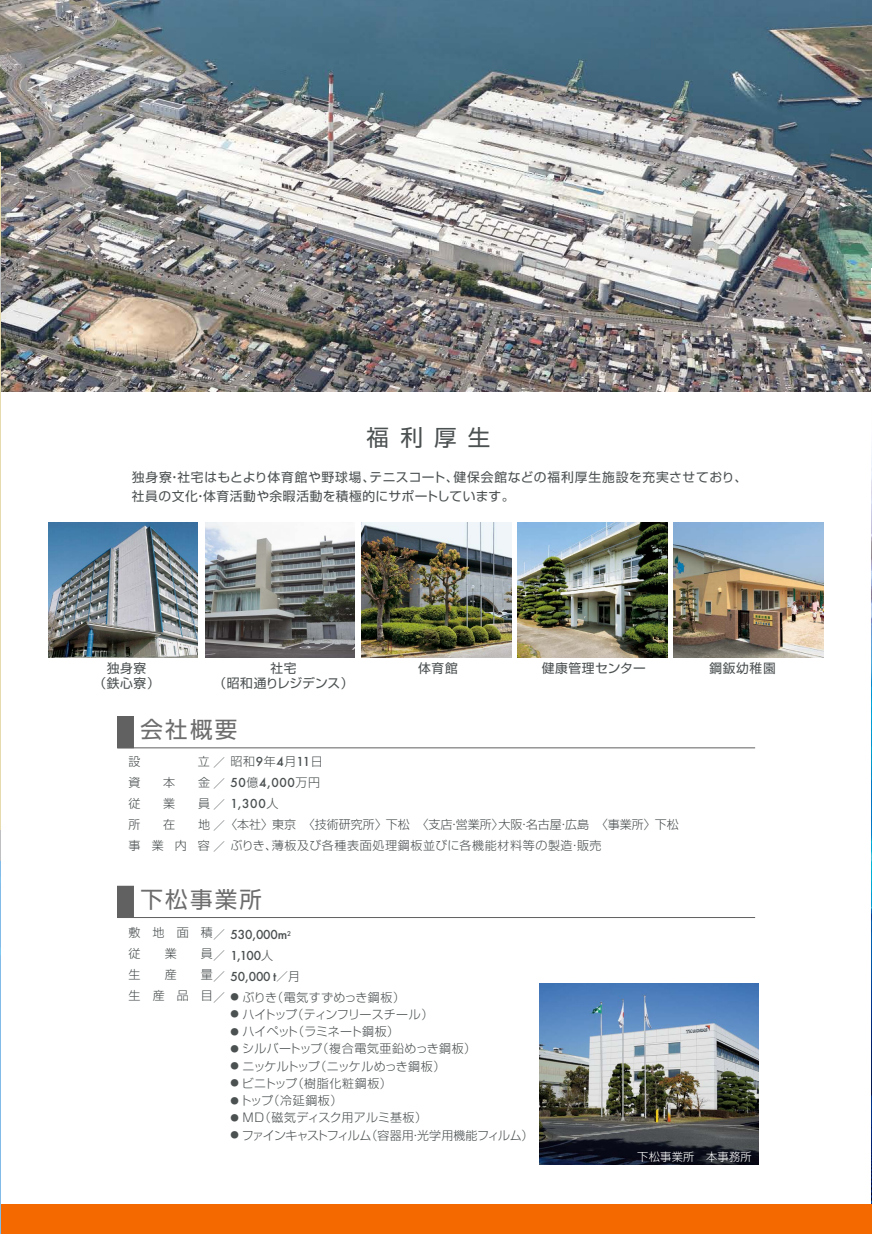
<style>
.page{position:relative;width:872px;height:1234px;background:#fff}
.page>*{position:absolute;margin:0;border:0;box-sizing:border-box;transform-origin:0 0}
.t1{font:22.5px "Shin Go Pr 6";letter-spacing:.1em;color:#6d6d6d}
.t2{font:22.5px "Shin Go Pr 6";color:#4b5051}
.t3{font:12.75px/19.5px "Shin Go Pr 6";letter-spacing:.05em;color:#4b5051}
.t4{font:12.75px/15px "Shin Go Pr 6";color:#4b5051;text-align:center}
.t5{font:12.75px "Shin Go Pr 6";letter-spacing:.03em;color:#4b5051}
.t6{font:300 12px/21px "Shin Go Pr 6";letter-spacing:.03em;color:#4b5051}
.t7{font:300 12px/21px "Shin Go Pr 6";letter-spacing:.005em;color:#4b5051}
.t8{font:500 12px/21px "Futura";letter-spacing:-.01em;color:#4b5051}
.t9{font:300 12px "Shin Go Pr 6";letter-spacing:-.055em;color:#4b5051}
.t10{font:300 12px "Shin Go Pr 6";letter-spacing:.025em;color:#4b5051}
.t11{font:300 12px "Shin Go Pr 6";letter-spacing:-.075em;color:#4b5051}
.t12{font:300 12px "Shin Go Pr 6";letter-spacing:-.045em;color:#4b5051}
.t13{font:300 12px "Shin Go Pr 6";letter-spacing:-.015em;color:#4b5051}
.t14{font:300 12px "Shin Go Pr 6";letter-spacing:.05em;color:#4b5051}
.t15{font:300 11.25px "Shin Go Pr 6";letter-spacing:.02em;color:#fff}
.s1{font-family:"Futura";font-weight:500}
.s2{font-family:"Shin Go Pr 6";font-weight:300}
.s3{font-size:8.4px}
</style>
<div class="page">
<img style="left:0;top:0;width:872px;height:391px">
<img style="left:871px;top:268px;width:1px;height:965px">
<svg style="left:871px;top:926px;width:1px;height:277px"></svg>
<hr style="left:117px;top:747px;width:638px;height:1px;background:#616161">
<hr style="left:117px;top:917px;width:638px;height:1px;background:#616161">
<img style="left:361px;top:523px;width:150px;height:134px">
<img style="left:48px;top:523px;width:150px;height:134px">
<img style="left:205px;top:522px;width:149px;height:135px">
<img style="left:518px;top:523px;width:149px;height:134px">
<img style="left:674px;top:522px;width:149px;height:135px">
<div style="left:117px;top:716px;width:16px;height:31px;background:#616161"></div>
<div style="left:117px;top:716px;width:17px;height:31px;border:1px solid #616161"></div>
<div style="left:117px;top:886px;width:16px;height:31px;background:#616161"></div>
<div style="left:117px;top:885px;width:17px;height:32px;border:1px solid #616161"></div>
<div style="left:0;top:1203px;width:872px;height:30px;background:#f56a00"></div>
<img style="left:539px;top:983px;width:219px;height:181px">
<svg style="left:0;top:153px;width:1px;height:1080px"></svg>
<h1 class="t2" style="left:366px;top:418px;width:125px">福利厚生</h1>
<p class="t3" style="left:132px;top:466px;width:617px">独身寮・社宅はもとより体育館や野球場、テニスコート、健保会館などの福利厚生施設を充実させており、社員の文化・体育活動や余暇活動を積極的にサポートしています。</p>
<p class="t3" style="left:93px;top:659px;width:68px;line-height:15px;text-align:center">独身寮<br>（鉄心寮）</p>
<p class="t4" style="left:213px;top:659px;width:141px">社宅<br>（昭和通りレジデンス）</p>
<h1 class="t1" style="left:140px;top:711px;width:98px">会社概要</h1>
<p class="t3" style="left:418px;top:657px;width:41px">体育館</p>
<p class="t5" style="left:541px;top:657px;width:106px">健康管理センター</p>
<p class="t3" style="left:709px;top:657px;width:68px">鋼鈑幼稚園</p>
<p class="t7" style="left:198px;top:749px;width:126px">立／昭和<span class="s1">9</span>年<span class="s1">4</span>月<span class="s1">11</span>日</p>
<p class="t8" style="left:198px;top:771px;width:124px"><span class="s2">金／</span> 50<span class="s2">億</span>4,000<span class="s2">万円員／</span> 1,300<span class="s2">人</span></p>
<p class="t6" style="left:129px;top:812px;width:551px;text-indent:69px">地／〈本社〉東京　〈技術研究所〉下松　〈支店・営業所〉大阪・名古屋・広島　〈事業所〉下松事 業 内 容／ぶりき、薄板及び各種表面処理鋼板並びに各機能材料等の製造・販売</p>
<p class="t7" style="left:129px;top:749px;width:14px">設資</p>
<p class="t7" style="left:163px;top:770px;width:14px">本</p>
<p class="t7" style="left:129px;top:791px;width:14px">従</p>
<p class="t7" style="left:163px;top:791px;width:14px">業</p>
<p class="t7" style="left:129px;top:812px;width:14px">所</p>
<p class="t7" style="left:163px;top:812px;width:14px">在</p>
<h1 class="t1" style="left:140px;top:880px;width:123px">下松事業所</h1>
<p class="t7" style="left:129px;top:920px;width:86px">敷地面積従</p>
<p class="t8" style="left:213px;top:923px;width:88px"><span class="s2">／</span> 530,000m<sup>2</sup><span class="s2">／</span> 1,100<span class="s2">人<br>／</span> 50,000 t<span class="s2">／月</span></p>
<p class="t7" style="left:213px;top:985px;width:193px">／ <span class="s3">●</span> ぶりき（電気すずめっき鋼板）</p>
<p class="t12" style="left:230px;top:1004px;width:204px"><span class="s3">●</span> ハイトップ（ティンフリースチール）</p>
<p class="t13" style="left:230px;top:1021px;width:170px"><span class="s3">●</span> ハイペット（ラミネート鋼板）</p>
<p class="t10" style="left:230px;top:1038px;width:247px"><span class="s3">●</span> シルバートップ（複合電気亜鉛めっき鋼板）</p>
<p class="t11" style="left:230px;top:1055px;width:216px"><span class="s3">●</span> ニッケルトップ（ニッケルめっき鋼板）</p>
<p class="t14" style="left:230px;top:1073px;width:163px"><span class="s3">●</span> ビニトップ（樹脂化粧鋼板）</p>
<p class="t7" style="left:230px;top:1088px;width:113px"><span class="s3">●</span> トップ（冷延鋼板）</p>
<p class="t7" style="left:230px;top:1105px;width:198px"><span class="s3">●</span> MD（磁気ディスク用アルミ基板）</p>
<p class="t9" style="left:230px;top:1124px;width:305px"><span class="s3">●</span> ファインキャストフィルム（容器用・光学用機能フィルム）</p>
<p class="t7" style="left:165px;top:941px;width:14px">業</p>
<p class="t7" style="left:201px;top:941px;width:14px">員</p>
<p class="t7" style="left:129px;top:962px;width:14px">生</p>
<p class="t7" style="left:165px;top:962px;width:14px">産</p>
<p class="t7" style="left:129px;top:962px;width:86px;text-align:right">量<br>生産品目</p>
<p class="t15" style="left:637px;top:1146px;width:116px">下松事業所　本事務所</p>
</div>
